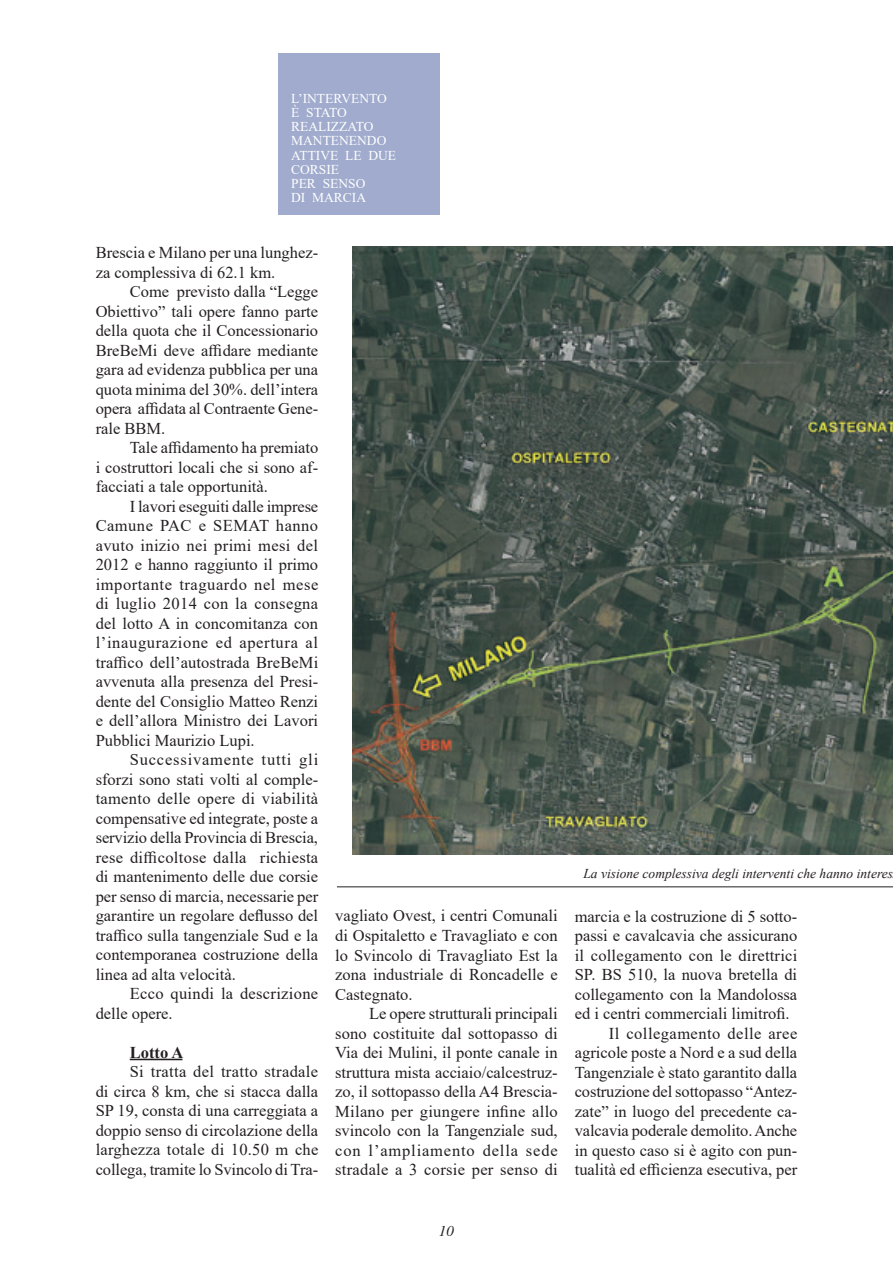
<style>
.page{position:relative;width:893px;height:1263px;background:#fff}
.page>*{position:absolute;margin:0;border:0;box-sizing:border-box;transform-origin:0 0}
.t1{font:16.5px/19.5px "Times New Roman";color:#231f20;text-align:justify}
.t2{font:16.5px/19.5px "Times New Roman";letter-spacing:.02em;color:#231f20}
.t3{font:16.5px "Times New Roman";letter-spacing:.025em;color:#231f20}
.t4{font:700 16.5px "Times New Roman";color:#231f20}
.t5{font:italic 15px "Times";color:#231f20}
.t6{font:13.5px/14.2px "Times New Roman";color:#fff}
.t7{font:italic 13.5px "Times New Roman";color:#231f20}
</style>
<div class="page">
<hr style="left:130px;top:1059px;width:52px;height:1px;background:#231f20">
<div style="left:278px;top:54px;width:162px;height:161px;background:#a0abcd"></div>
<svg style="left:337px;top:848px;width:556px;height:40px"></svg>
<img style="left:353px;top:247px;width:540px;height:608px">
<p class="t6" style="left:291px;top:91px;width:106px">L’INTERVENTO<br>È STATO<br>REALIZZATO<br>MANTENENDO<br>ATTIVE LE DUE<br>CORSIE<br>PER SENSO<br>DI MARCIA</p>
<p class="t1" style="left:96px;top:242px;width:224px">Brescia e Milano per una lunghez&shy;za complessiva di 62.1 km.</p>
<p class="t1" style="left:96px;top:281px;width:224px;text-indent:34px">Come previsto dalla “Legge Obiettivo” tali opere fanno parte della quota che il Concessionario BreBeMi deve affidare mediante gara ad evidenza pubblica per una quota minima del 30%. dell’intera opera affidata al Contraente Gene&shy;rale BBM.</p>
<p class="t1" style="left:96px;top:437px;width:224px;text-indent:34px">Tale affidamento ha premiato i costruttori locali che si sono af&shy;facciati a tale opportunità.</p>
<p class="t1" style="left:96px;top:496px;width:224px;text-indent:34px">I lavori eseguiti dalle imprese Camune PAC e SEMAT hanno avuto inizio nei primi mesi del 2012 e hanno raggiunto il primo importante traguardo nel mese di luglio 2014 con la consegna del lotto A in concomitanza con l’inaugurazione ed apertura al traffico dell’autostrada BreBeMi avvenuta alla presenza del Presi&shy;dente del Consiglio Matteo Renzi e dell’allora Ministro dei Lavori Pubblici Maurizio Lupi.</p>
<p class="t1" style="left:96px;top:749px;width:224px;text-indent:34px">Successivamente tutti gli sforzi sono stati volti al comple&shy;tamento delle opere di viabilità compensative ed integrate, poste a servizio della Provincia di Brescia, rese difficoltose dalla richiesta di mantenimento delle due corsie per senso di marcia, necessarie per garantire un regolare deflusso del traffico sulla tangenziale Sud e la contemporanea costruzione della linea ad alta velocità.</p>
<p class="t2" style="left:96px;top:983px;width:224px;text-indent:34px">Ecco quindi la descrizione delle opere.</p>
<p class="t4" style="left:130px;top:1040px;width:55px">Lotto A</p>
<p class="t1" style="left:96px;top:1061px;width:224px;text-indent:34px">Si tratta del tratto stradale di circa 8 km, che si stacca dalla SP 19, consta di una carreggiata a doppio senso di circolazione della larghezza totale di 10.50 m che collega, tramite lo Svincolo di Tra-</p>
<p class="t1" style="left:335px;top:906px;width:224px">vagliato Ovest, i centri Comunali di Ospitaletto e Travagliato e con lo Svincolo di Travagliato Est la zona industriale di Roncadelle e Castegnato.</p>
<p class="t1" style="left:335px;top:1003px;width:224px;text-indent:34px">Le opere strutturali principali sono costituite dal sottopasso di Via dei Mulini, il ponte canale in struttura mista acciaio/calcestruz&shy;zo, il sottopasso della A4 Brescia-Milano per giungere infine allo svincolo con la Tangenziale sud, con l’ampliamento della sede stradale a 3 corsie per senso di</p>
<p class="t7" style="left:583px;top:864px;width:311px">La visione complessiva degli interventi che hanno interes</p>
<p class="t1" style="left:575px;top:906px;width:224px">marcia e la costruzione di 5 sotto-</p>
<p class="t1" style="left:575px;top:925px;width:224px">passi e cavalcavia che assicurano</p>
<p class="t1" style="left:575px;top:945px;width:224px">il collegamento con le direttrici</p>
<p class="t1" style="left:575px;top:964px;width:224px">SP. BS 510, la nuova bretella di</p>
<p class="t1" style="left:575px;top:984px;width:224px">collegamento con la Mandolossa</p>
<p class="t1" style="left:575px;top:1003px;width:216px">ed i centri commerciali limitrofi.</p>
<p class="t3" style="left:609px;top:1021px;width:190px">Il collegamento delle aree</p>
<p class="t1" style="left:575px;top:1042px;width:224px">agricole poste a Nord e a sud della</p>
<p class="t1" style="left:575px;top:1062px;width:224px">Tangenziale è stato garantito dalla</p>
<p class="t1" style="left:575px;top:1081px;width:224px">costruzione del sottopasso “Antez-</p>
<p class="t1" style="left:575px;top:1101px;width:224px">zate” in luogo del precedente ca-</p>
<p class="t1" style="left:575px;top:1120px;width:224px">valcavia poderale demolito. Anche</p>
<p class="t1" style="left:575px;top:1140px;width:224px">in questo caso si è agito con pun-</p>
<p class="t1" style="left:575px;top:1159px;width:224px">tualità ed efficienza esecutiva, per</p>
<p class="t5" style="left:439px;top:1223px;width:16px">10</p>
</div>
